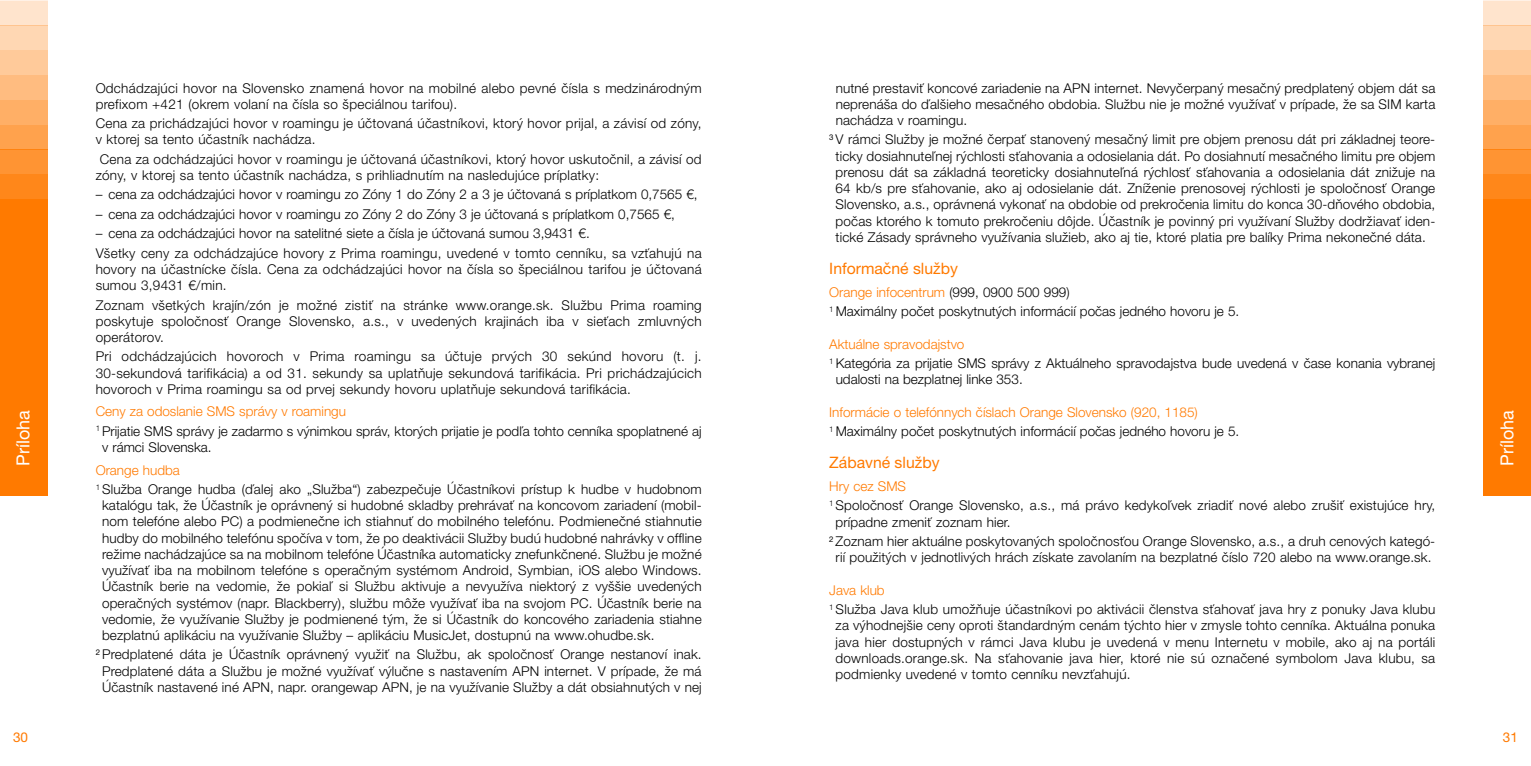
<style>
.page{position:relative;width:1531px;height:766px;background:#fff}
.page>*{position:absolute;margin:0;border:0;box-sizing:border-box;transform-origin:0 0}
.t1{font:18px "Helvetica Neue LT Pro";color:#fff}
.t2{font:15.75px "Helvetica Neue LT Pro";color:#ff7a00}
.t3{font:300 13.5px/16.2px "Helvetica Neue LT Pro";letter-spacing:.01em;color:#000}
.t4{font:13.5px "Helvetica Neue LT Pro";color:#ff7a00}
.s1{color:#ff7a00}
</style>
<div class="page">
<div style="left:0;top:1px;width:47px;height:25px;background:#ffe4cd"></div>
<div style="left:0;top:125px;width:47px;height:24px;background:#ffa24d"></div>
<svg style="left:0;top:149px;width:47px;height:50px;background:#ff8d25"></svg>
<div style="left:0;top:199px;width:47px;height:296px;background:#ff7a00"></div>
<div style="left:0;top:100px;width:47px;height:25px;background:#ffaf66"></div>
<div style="left:0;top:75px;width:47px;height:25px;background:#ffbc80"></div>
<hr style="left:0;top:0;width:47px;height:1px;background:#ff7a00">
<svg style="left:0;top:26px;width:47px;height:49px;background:#ffd0a6"></svg>
<div style="left:1484px;top:1px;width:47px;height:25px;background:#ffe4cd"></div>
<div style="left:1484px;top:125px;width:47px;height:24px;background:#ffa24d"></div>
<svg style="left:1484px;top:149px;width:47px;height:50px;background:#ff8d25"></svg>
<div style="left:1484px;top:199px;width:47px;height:296px;background:#ff7a00"></div>
<div style="left:1484px;top:100px;width:47px;height:25px;background:#ffaf66"></div>
<div style="left:1484px;top:75px;width:47px;height:25px;background:#ffbc80"></div>
<hr style="left:1484px;top:0;width:47px;height:1px;background:#ff7a00">
<svg style="left:1484px;top:26px;width:47px;height:49px;background:#ffd0a6"></svg>
<p class="t3" style="left:96px;top:79px;width:607px">Odchádzajúci hovor na Slovensko znamená hovor na mobilné alebo pevné čísla s medzinárodným prefixom +421 (okrem volaní na čísla so špeciálnou tarifou).</p>
<p class="t3" style="left:96px;top:115px;width:607px">Cena za prichádzajúci hovor v roamingu je účtovaná účastníkovi, ktorý hovor prijal, a závisí od zóny, v ktorej sa tento účastník nachádza.</p>
<p class="t3" style="left:96px;top:151px;width:607px;text-indent:4px">Cena za odchádzajúci hovor v roamingu je účtovaná účastníkovi, ktorý hovor uskutočnil, a závisí od zóny, v ktorej sa tento účastník nachádza, s prihliadnutím na nasledujúce príplatky:</p>
<p class="t3" style="left:96px;top:186px;width:603px">– cena za odchádzajúci hovor v roamingu zo Zóny 1 do Zóny 2 a 3 je účtovaná s príplatkom 0,7565 €,</p>
<p class="t3" style="left:96px;top:206px;width:581px">– cena za odchádzajúci hovor v roamingu zo Zóny 2 do Zóny 3 je účtovaná s príplatkom 0,7565 €,</p>
<p class="t3" style="left:96px;top:223px;width:607px;line-height:19.3px">– cena za odchádzajúci hovor na satelitné siete a čísla je účtovaná sumou 3,9431 €.<br>Všetky ceny za odchádzajúce hovory z Prima roamingu, uvedené v tomto cenníku, sa vzťahujú na</p>
<p class="t3" style="left:96px;top:260px;width:607px">hovory na účastnícke čísla. Cena za odchádzajúci hovor na čísla so špeciálnou tarifou je účtovaná sumou 3,9431 €/min.</p>
<p class="t3" style="left:96px;top:296px;width:607px;text-align:justify">Zoznam všetkých krajín/zón je možné zistiť na stránke www.orange.sk. Službu Prima roaming poskytuje spoločnosť Orange Slovensko, a.s., v uvedených krajinách iba v sieťach zmluvných operátorov.</p>
<p class="t3" style="left:96px;top:348px;width:607px;text-align:justify">Pri odchádzajúcich hovoroch v Prima roamingu sa účtuje prvých 30 sekúnd hovoru (t. j.<br>30-sekundová tarifikácia) a od 31. sekundy sa uplatňuje sekundová tarifikácia. Pri prichádzajúcich hovoroch v Prima roamingu sa od prvej sekundy hovoru uplatňuje sekundová tarifikácia.</p>
<p class="t3" style="left:96px;top:401px;width:607px;line-height:19.3px"><span class="s1">Ceny za odoslanie SMS správy v roamingu<br></span><sup>1</sup> Prijatie SMS správy je zadarmo s výnimkou správ, ktorých prijatie je podľa tohto cenníka spoplatnené aj</p>
<p class="t3" style="left:102px;top:438px;width:111px">v rámci Slovenska.</p>
<p class="t3" style="left:96px;top:459px;width:607px;line-height:19.3px"><span class="s1">Orange hudba<br></span><sup>1</sup> Služba Orange hudba (ďalej ako „Služba“) zabezpečuje Účastníkovi prístup k hudbe v hudobnom</p>
<p class="t3" style="left:102px;top:497px;width:601px;text-align:justify">katalógu tak, že Účastník je oprávnený si hudobné skladby prehrávať na koncovom zariadení (mobil&shy;nom telefóne alebo PC) a podmienečne ich stiahnuť do mobilného telefónu. Podmienečné stiahnutie hudby do mobilného telefónu spočíva v tom, že po deaktivácii Služby budú hudobné nahrávky v offline režime nachádzajúce sa na mobilnom telefóne Účastníka automaticky znefunkčnené. Službu je možné využívať iba na mobilnom telefóne s operačným systémom Android, Symbian, iOS alebo Windows.<br>Účastník berie na vedomie, že pokiaľ si Službu aktivuje a nevyužíva niektorý z vyššie uvedených operačných systémov (napr. Blackberry), službu môže využívať iba na svojom PC. Účastník berie na vedomie, že využívanie Služby je podmienené tým, že si Účastník do koncového zariadenia stiahne bezplatnú aplikáciu na využívanie Služby – aplikáciu MusicJet, dostupnú na www.ohudbe.sk.</p>
<p class="t3" style="left:96px;top:646px;width:607px;text-align:center"><sup>2</sup> Predplatené dáta je Účastník oprávnený využiť na Službu, ak spoločnosť Orange nestanoví inak.<br>Predplatené dáta a Službu je možné využívať výlučne s nastavením APN internet. V prípade, že má<br>Účastník nastavené iné APN, napr. orangewap APN, je na využívanie Služby a dát obsiahnutých v nej</p>
<p class="t3" style="left:836px;top:79px;width:601px;text-align:justify">nutné prestaviť koncové zariadenie na APN internet. Nevyčerpaný mesačný predplatený objem dát sa neprenáša do ďalšieho mesačného obdobia. Službu nie je možné využívať v prípade, že sa SIM karta nachádza v roamingu.</p>
<p class="t3" style="left:829px;top:131px;width:607px;text-align:center"><sup>3</sup> V rámci Služby je možné čerpať stanovený mesačný limit pre objem prenosu dát pri základnej teore&shy;ticky dosiahnuteľnej rýchlosti sťahovania a odosielania dát. Po dosiahnutí mesačného limitu pre objem prenosu dát sa základná teoreticky dosiahnuteľná rýchlosť sťahovania a odosielania dát znižuje na 64 kb/s pre sťahovanie, ako aj odosielanie dát. Zníženie prenosovej rýchlosti je spoločnosť Orange Slovensko, a.s., oprávnená vykonať na obdobie od prekročenia limitu do konca 30-dňového obdobia, počas ktorého k tomuto prekročeniu dôjde. Účastník je povinný pri využívaní Služby dodržiavať iden&shy;tické Zásady správneho využívania služieb, ako aj tie, ktoré platia pre balíky Prima nekonečné dáta.</p>
<p class="t2" style="left:829px;top:259px;width:130px">Informačné služby</p>
<p class="t3" style="left:829px;top:282px;width:411px;line-height:19.3px"><span class="s1">Orange infocentrum</span> (999, 0900 500 999)<br><sup>1</sup> Maximálny počet poskytnutých informácií počas jedného hovoru je 5.</p>
<p class="t3" style="left:829px;top:334px;width:607px;line-height:19.3px"><span class="s1">Aktuálne spravodajstvo<br></span><sup>1</sup> Kategória za prijatie SMS správy z Aktuálneho spravodajstva bude uvedená v čase konania vybranej</p>
<p class="t3" style="left:836px;top:371px;width:189px">udalosti na bezplatnej linke 353.</p>
<p class="t3" style="left:829px;top:402px;width:411px;line-height:19.3px"><span class="s1">Informácie o telefónnych číslach Orange Slovensko (920, 1185)<br></span><sup>1</sup> Maximálny počet poskytnutých informácií počas jedného hovoru je 5.</p>
<p class="t2" style="left:829px;top:453px;width:112px">Zábavné služby</p>
<p class="t3" style="left:829px;top:476px;width:607px;line-height:19.3px"><span class="s1">Hry cez SMS<br></span><sup>1</sup> Spoločnosť Orange Slovensko, a.s., má právo kedykoľvek zriadiť nové alebo zrušiť existujúce hry,</p>
<p class="t3" style="left:829px;top:511px;width:607px;line-height:19.3px;text-indent:6px">prípadne zmeniť zoznam hier.<br><sup>2</sup> Zoznam hier aktuálne poskytovaných spoločnosťou Orange Slovensko, a.s., a druh cenových kategó-</p>
<p class="t3" style="left:836px;top:549px;width:597px">rií použitých v jednotlivých hrách získate zavolaním na bezplatné číslo 720 alebo na www.orange.sk.</p>
<p class="t3" style="left:829px;top:579px;width:607px;line-height:19.3px"><span class="s1">Java klub<br></span><sup>1</sup> Služba Java klub umožňuje účastníkovi po aktivácii členstva sťahovať java hry z ponuky Java klubu</p>
<p class="t3" style="left:836px;top:617px;width:601px;text-align:justify">za výhodnejšie ceny oproti štandardným cenám týchto hier v zmysle tohto cenníka. Aktuálna ponuka java hier dostupných v rámci Java klubu je uvedená v menu Internetu v mobile, ako aj na portáli downloads.orange.sk. Na sťahovanie java hier, ktoré nie sú označené symbolom Java klubu, sa podmienky uvedené v tomto cenníku nevzťahujú.</p>
<h1 class="t1" style="left:12px;top:466px;width:57px;rotate:-90deg">Príloha</h1>
<h1 class="t1" style="left:1496px;top:466px;width:57px;rotate:-90deg">Príloha</h1>
<p class="t4" style="left:13px;top:729px;width:17px">30</p>
<p class="t4" style="left:1503px;top:729px;width:17px">31</p>
</div>
